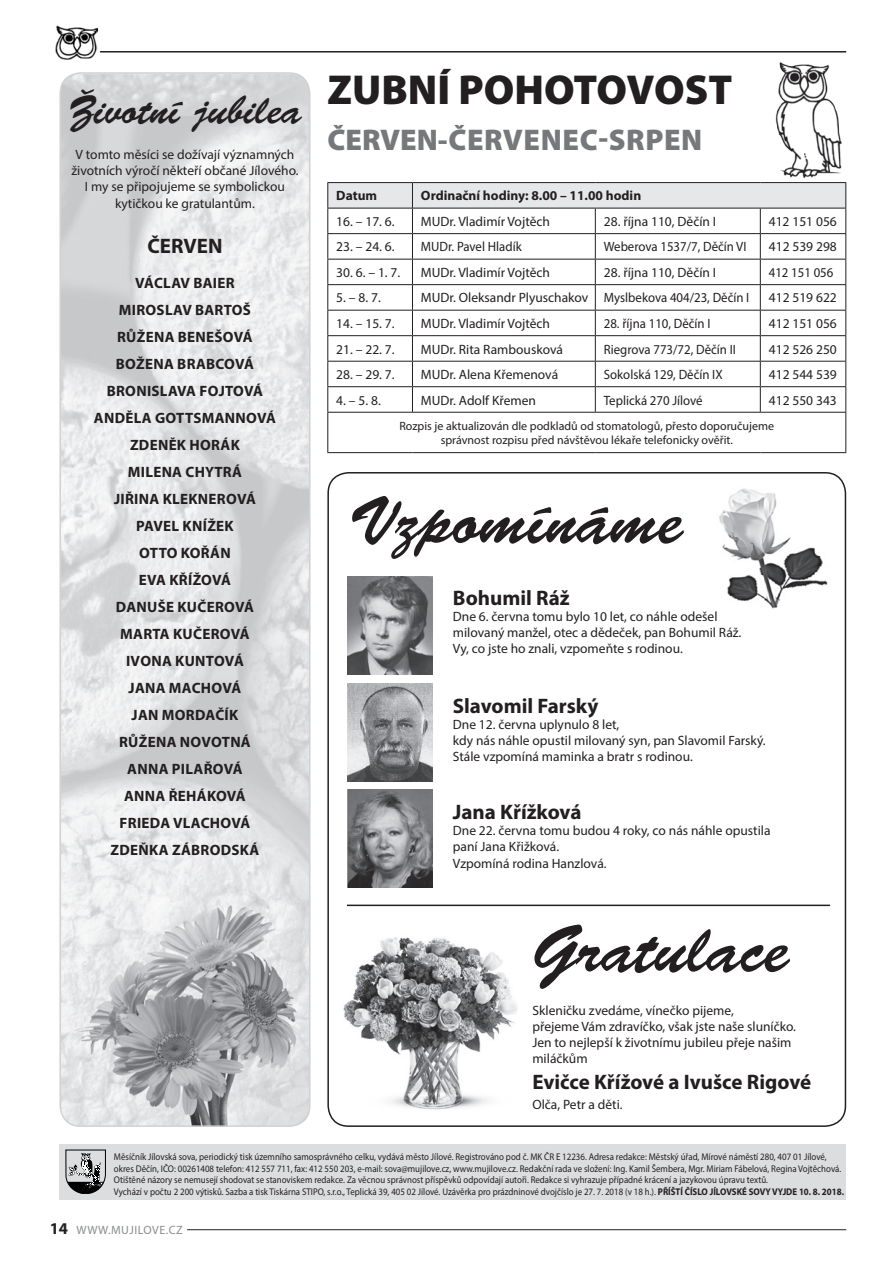
<style>
.page{position:relative;width:893px;height:1263px;background:#fff}
.page>*{position:absolute;margin:0;border:0;box-sizing:border-box;transform-origin:0 0}
.t1{font:67.5px "Brush Script Std";color:#231f20}
.t2{font:900 42px "Myriad Pro";color:#231f20}
.t3{font:40.5px "Brush Script Std";color:#231f20}
.t4{font:900 30px "Myriad Pro";letter-spacing:.02em;color:#76787b}
.t5{font:700 21px "Myriad Pro";color:#231f20}
.t6{font:700 15px/27px "Myriad Pro";letter-spacing:.02em;color:#231f20;text-align:center}
.t7{font:13.5px/16.2px "Myriad Pro";color:#231f20}
.t8{font:13.5px "Myriad Pro";color:#231f20;scale:.95 1}
.t9{font:700 13.5px "Myriad Pro";color:#231f20}
.t10{font:12px/14.4px "Myriad Pro";color:#231f20;text-align:center}
.t11{font:12px "Myriad Pro";letter-spacing:.04em;color:#8a8c8f}
.t12{font:9.75px/11.7px "Myriad Pro";color:#231f20;scale:.91 1}
.s1{font-weight:700}
.s2{font-weight:700;font-size:16.5px;color:#231f20}
</style>
<div class="page">
<hr style="left:187px;top:1229px;width:659px;height:1px;background:#231f20">
<hr style="left:100px;top:51px;width:746px;height:2px;background:#231f20">
<img style="left:55px;top:26px;width:42px;height:34px">
<img style="left:60px;top:72px;width:250px;height:1055px">
<div style="left:60px;top:72px;width:250px;height:1055px;border:2px solid #d1d2d4;border-radius:21px"></div>
<div style="left:60px;top:1144px;width:786px;height:55px;background:#dcdddf"></div>
<svg style="left:66px;top:1150px;width:40px;height:44px"></svg>
<img style="left:719px;top:488px;width:109px;height:121px">
<img style="left:348px;top:684px;width:85px;height:97px">
<img style="left:348px;top:790px;width:85px;height:98px">
<img style="left:348px;top:576px;width:85px;height:98px">
<hr style="left:327px;top:182px;width:85px;height:1px;background:#231f20">
<hr style="left:412px;top:182px;width:183px;height:1px;background:#231f20">
<hr style="left:595px;top:182px;width:165px;height:1px;background:#231f20">
<hr style="left:760px;top:182px;width:86px;height:1px;background:#231f20">
<svg style="left:327px;top:183px;width:519px;height:229px"></svg>
<hr style="left:327px;top:412px;width:85px;height:1px;background:#231f20">
<hr style="left:327px;top:413px;width:1px;height:39px;background:#231f20">
<hr style="left:412px;top:412px;width:183px;height:1px;background:#231f20">
<hr style="left:595px;top:412px;width:165px;height:1px;background:#231f20">
<hr style="left:760px;top:412px;width:86px;height:1px;background:#231f20">
<hr style="left:845px;top:413px;width:1px;height:39px;background:#231f20">
<hr style="left:327px;top:452px;width:85px;height:1px;background:#231f20">
<hr style="left:412px;top:452px;width:183px;height:1px;background:#231f20">
<hr style="left:595px;top:452px;width:165px;height:1px;background:#231f20">
<hr style="left:760px;top:452px;width:86px;height:1px;background:#231f20">
<img style="left:775px;top:62px;width:67px;height:116px">
<img style="left:343px;top:937px;width:174px;height:173px">
<hr style="left:347px;top:904px;width:483px;height:2px;background:#231f20">
<h3 class="t3" style="left:68px;top:87px;width:235px">Životní jubilea</h3>
<p class="t7" style="left:71px;top:146px;width:229px;text-align:center">V tomto měsíci se dožívají významných životních výročí někteří občané Jílového.<br>I my se připojujeme se symbolickou kytičkou ke gratulantům.</p>
<h3 class="t5" style="left:147px;top:232px;width:77px">ČERVEN</h3>
<p class="t6" style="left:94px;top:269px;width:184px">VÁCLAV BAIER<br>MIROSLAV BARTOŠ<br>RŮŽENA BENEŠOVÁ<br>BOŽENA BRABCOVÁ<br>BRONISLAVA FOJTOVÁ<br>ANDĚLA GOTTSMANNOVÁ<br>ZDENĚK HORÁK<br>MILENA CHYTRÁ<br>JIŘINA KLEKNEROVÁ<br>PAVEL KNÍŽEK<br>OTTO KOŘÁN<br>EVA KŘÍŽOVÁ<br>DANUŠE KUČEROVÁ<br>MARTA KUČEROVÁ<br>IVONA KUNTOVÁ<br>JANA MACHOVÁ<br>JAN MORDAČÍK<br>RŮŽENA NOVOTNÁ<br>ANNA PILAŘOVÁ<br>ANNA ŘEHÁKOVÁ<br>FRIEDA VLACHOVÁ<br>ZDEŇKA ZÁBRODSKÁ</p>
<h2 class="t2" style="left:327px;top:62px;width:406px">ZUBNÍ POHOTOVOST</h2>
<h3 class="t4" style="left:327px;top:120px;width:376px">ČERVEN-ČERVENEC-SRPEN</h3>
<p class="t9" style="left:336px;top:187px;width:42px">Datum</p>
<p class="t9" style="left:421px;top:187px;width:222px">Ordinační hodiny: 8.00 – 11.00 hodin</p>
<p class="t7" style="left:336px;top:213px;width:60px">16. – 17. 6.</p>
<p class="t7" style="left:421px;top:213px;width:131px">MUDr. Vladimír Vojtěch</p>
<p class="t7" style="left:604px;top:213px;width:114px">28. října 110, Děčín I</p>
<p class="t7" style="left:769px;top:213px;width:70px">412 151 056</p>
<p class="t7" style="left:336px;top:239px;width:60px">23. – 24. 6.</p>
<p class="t8" style="left:421px;top:239px;width:108px">MUDr. Pavel Hladík</p>
<p class="t8" style="left:604px;top:239px;width:152px">Weberova 1537/7, Děčín VI</p>
<p class="t7" style="left:769px;top:239px;width:70px">412 539 298</p>
<p class="t7" style="left:336px;top:264px;width:66px">30. 6. – 1. 7.</p>
<p class="t7" style="left:421px;top:264px;width:131px">MUDr. Vladimír Vojtěch</p>
<p class="t7" style="left:604px;top:264px;width:114px">28. října 110, Děčín I</p>
<p class="t8" style="left:769px;top:264px;width:70px">412 151 056</p>
<p class="t7" style="left:336px;top:290px;width:46px">5. – 8. 7.</p>
<p class="t7" style="left:421px;top:290px;width:330px">MUDr. Oleksandr Plyuschakov Myslbekova 404/23, Děčín I</p>
<p class="t7" style="left:769px;top:290px;width:70px">412 519 622</p>
<p class="t7" style="left:336px;top:315px;width:60px">14. – 15. 7.</p>
<p class="t7" style="left:421px;top:315px;width:131px">MUDr. Vladimír Vojtěch</p>
<p class="t8" style="left:604px;top:315px;width:114px">28. října 110, Děčín I</p>
<p class="t7" style="left:769px;top:315px;width:70px">412 151 056</p>
<p class="t7" style="left:336px;top:341px;width:60px">21. – 22. 7.</p>
<p class="t7" style="left:421px;top:341px;width:143px">MUDr. Rita Rambousková</p>
<p class="t8" style="left:604px;top:341px;width:140px">Riegrova 773/72, Děčín II</p>
<p class="t7" style="left:769px;top:341px;width:70px">412 526 250</p>
<p class="t7" style="left:336px;top:366px;width:60px">28. – 29. 7.</p>
<p class="t7" style="left:421px;top:366px;width:139px">MUDr. Alena Křemenová</p>
<p class="t8" style="left:604px;top:366px;width:127px">Sokolská 129, Děčín IX</p>
<p class="t7" style="left:769px;top:366px;width:70px">412 544 539</p>
<p class="t7" style="left:336px;top:392px;width:46px">4. – 5. 8.</p>
<p class="t7" style="left:421px;top:392px;width:117px">MUDr. Adolf Křemen</p>
<p class="t8" style="left:604px;top:392px;width:105px">Teplická 270 Jílové</p>
<p class="t7" style="left:769px;top:392px;width:70px">412 550 343</p>
<p class="t10" style="left:399px;top:418px;width:376px">Rozpis je aktualizován dle podkladů od stomatologů, přesto doporučujeme správnost rozpisu před návštěvou lékaře telefonicky ověřit.</p>
<h1 class="t1" style="left:349px;top:483px;width:336px">Vzpomínáme</h1>
<h3 class="t5" style="left:453px;top:584px;width:118px">Bohumil Ráž</h3>
<p class="t7" style="left:453px;top:608px;width:290px">Dne 6. června tomu bylo 10 let, co náhle odešel milovaný manžel, otec a dědeček, pan Bohumil Ráž.<br>Vy, co jste ho znali, vzpomeňte s rodinou.</p>
<h3 class="t5" style="left:453px;top:692px;width:147px">Slavomil Farský</h3>
<p class="t7" style="left:453px;top:716px;width:314px">Dne 12. června uplynulo 8 let,<br>kdy nás náhle opustil milovaný syn, pan Slavomil Farský.<br>Stále vzpomíná maminka a bratr s rodinou.</p>
<h3 class="t5" style="left:453px;top:798px;width:130px">Jana Křížková</h3>
<p class="t7" style="left:453px;top:822px;width:319px">Dne 22. června tomu budou 4 roky, co nás náhle opustila paní Jana Křižková.<br>Vzpomíná rodina Hanzlová.</p>
<h1 class="t1" style="left:532px;top:911px;width:258px">Gratulace</h1>
<p class="t7" style="left:532px;top:1002px;width:265px">Skleničku zvedáme, vínečko pijeme,<br>přejeme Vám zdravíčko, však jste naše sluníčko.<br>Jen to nejlepší k životnímu jubileu přeje našim miláčkům</p>
<h3 class="t5" style="left:532px;top:1068px;width:280px">Evičce Křížové a Ivušce Rigové</h3>
<p class="t7" style="left:532px;top:1096px;width:92px">Olča, Petr a děti.</p>
<p class="t12" style="left:114px;top:1150px;width:804px">Měsíčník Jílovská sova, periodický tisk územního samosprávného celku, vydává město Jílové. Registrováno pod č. MK ČR E 12236. Adresa redakce: Městský úřad, Mírové náměstí 280, 407 01 Jílové, okres Děčín, IČO: 00261408 telefon: 412 557 711, fax: 412 550 203, e-mail: sova@mujilove.cz, www.mujilove.cz. Redakční rada ve složení: Ing. Kamil Šembera, Mgr. Miriam Fábelová, Regina Vojtěchová.<br>Otištěné názory se nemusejí shodovat se stanoviskem redakce. Za věcnou správnost příspěvků odpovídají autoři. Redakce si vyhrazuje případné krácení a jazykovou úpravu textů.<br>Vychází v počtu 2 200 výtisků. Sazba a tisk Tiskárna STIPO, s.r.o., Teplická 39, 405 02 Jílové. Uzávěrka pro prázdninové dvojčíslo je 27. 7. 2018 (v 18 h.). <span class="s1">PŘÍŠTÍ ČÍSLO JÍLOVSKÉ SOVY VYJDE 10. 8. 2018.</span></p>
<p class="t11" style="left:50px;top:1222px;width:135px"><span class="s2">14</span> WWW.MUJILOVE.CZ</p>
</div>
